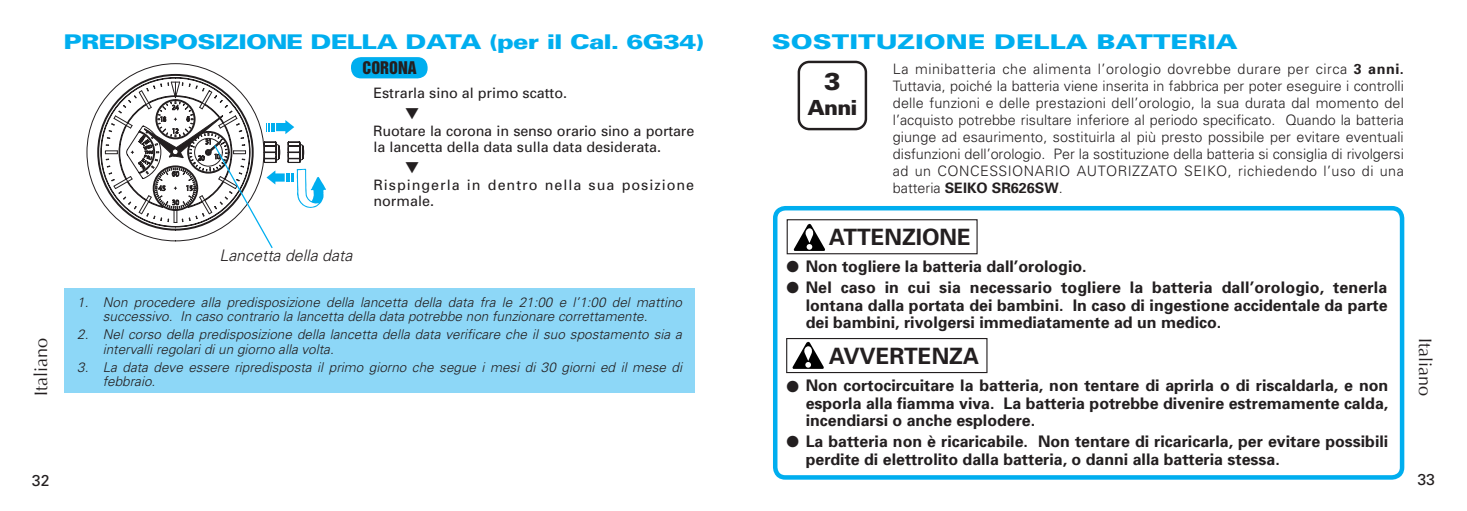
<style>
.page{position:relative;width:1467px;height:511px;background:#fff}
.page>*{position:absolute;margin:0;border:0;box-sizing:border-box;transform-origin:0 0}
.t1{font:900 24.53px "Univers";color:#231f20}
.t2{font:700 22.5px "Univers";color:#231f20}
.t3{font:900 20.7px "Univers";color:#231f20}
.t4{font:900 20.25px "Univers";letter-spacing:-.025em;color:#00aeef;scale:1.25 1}
.t5{font:900 20.25px "Univers";color:#00aeef;scale:1.3 1}
.t6{font:18px "Optima";color:#231f20}
.t7{font:700 15.97px/17.6px "Univers";color:#231f20;text-align:justify}
.t8{font:italic 300 15.97px "Univers";color:#231f20}
.t9{font:15.97px "Helvetica Inserat";color:#231f20}
.t10{font:15.75px "Univers";color:#231f20}
.t11{font:300 14.4px/16.9px "Univers";letter-spacing:.035em;color:#231f20;text-align:justify}
.t12{font:14.4px/16px "Univers";color:#231f20}
.t13{font:14.4px/16px "Univers";letter-spacing:.07em;color:#231f20}
.t14{font:italic 300 13.5px/14.6px "Univers";color:#231f20}
.s1{font-weight:700}
</style>
<div class="page">
<svg style="left:87px;top:63px;width:131px;height:131px"></svg>
<div style="left:65px;top:288px;width:630px;height:104px;background:#8dd7f7"></div>
<div style="left:351px;top:57px;width:77px;height:21px;background:#00aeef;border-radius:10px"></div>
<div style="left:798px;top:61px;width:69px;height:69px;border:2px solid #231f20;border-radius:10px"></div>
<div style="left:773px;top:206px;width:631px;height:273px;border:4px solid #00aeef;border-radius:10px"></div>
<div style="left:786px;top:338px;width:202px;height:35px;border:1px solid #231f20"></div>
<svg style="left:792px;top:341px;width:32px;height:27px"></svg>
<div style="left:787px;top:219px;width:191px;height:35px;border:1px solid #231f20"></div>
<svg style="left:793px;top:223px;width:32px;height:28px"></svg>
<svg style="left:97px;top:74px;width:229px;height:174px"></svg>
<p class="t4" style="left:64px;top:30px;width:514px">PREDISPOSIZIONE DELLA DATA (per il Cal. 6G34)</p>
<p class="t9" style="left:363px;top:58px;width:56px">CORONA</p>
<p class="t12" style="left:373px;top:85px;width:195px">Estrarla sino al primo scatto.</p>
<p class="t12" style="left:373px;top:123px;width:323px">Ruotare la corona in senso orario sino a portare la lancetta della data sulla data desiderata.</p>
<p class="t13" style="left:373px;top:177px;width:322px">Rispingerla in dentro nella sua posizione normale.</p>
<p class="t5" style="left:772px;top:30px;width:360px">SOSTITUZIONE DELLA BATTERIA</p>
<p class="t11" style="left:893px;top:61px;width:513px">La minibatteria che alimenta l’orologio dovrebbe durare per circa <span class="s1">3 anni.<br></span>Tuttavia, poiché la batteria viene inserita in fabbrica per poter eseguire i controlli delle funzioni e delle prestazioni dell’orologio, la sua durata dal momento del l’acquisto potrebbe risultare inferiore al periodo specificato. Quando la batteria giunge ad esaurimento, sostituirla al più presto possibile per evitare eventuali disfunzioni dell’orologio. Per la sostituzione della batteria si consiglia di rivolgersi ad un CONCESSIONARIO AUTORIZZATO SEIKO, richiedendo l’uso di una batteria <span class="s1">SEIKO SR626SW</span>.</p>
<h1 class="t1" style="left:824px;top:66px;width:18px">3</h1>
<p class="t3" style="left:807px;top:95px;width:52px">Anni</p>
<h2 class="t2" style="left:829px;top:223px;width:144px">ATTENZIONE</h2>
<p class="t7" style="left:787px;top:257px;width:302px">● Non togliere la batteria dall’orologio.</p>
<p class="t7" style="left:806px;top:278px;width:583px;text-indent:-19px">● Nel caso in cui sia necessario togliere la batteria dall’orologio, tenerla lontana dalla portata dei bambini. In caso di ingestione accidentale da parte dei bambini, rivolgersi immediatamente ad un medico.</p>
<p class="t8" style="left:219px;top:245px;width:134px">Lancetta della data</p>
<p class="t14" style="left:103px;top:294px;width:581px;text-indent:-26px">1. Non procedere alla predisposizione della lancetta della data fra le 21:00 e l’1:00 del mattino successivo. In caso contrario la lancetta della data potrebbe non funzionare correttamente.</p>
<p class="t14" style="left:103px;top:327px;width:581px;text-indent:-25px">2. Nel corso della predisposizione della lancetta della data verificare che il suo spostamento sia a intervalli regolari di un giorno alla volta.</p>
<p class="t14" style="left:103px;top:359px;width:581px;text-indent:-26px">3. La data deve essere ripredisposta il primo giorno che segue i mesi di 30 giorni ed il mese di febbraio.</p>
<p class="t6" style="left:31px;top:396px;width:60px;rotate:-90deg">Italiano</p>
<p class="t6" style="left:1436px;top:338px;width:60px;rotate:90deg">Italiano</p>
<h2 class="t2" style="left:829px;top:342px;width:152px">AVVERTENZA</h2>
<p class="t7" style="left:806px;top:376px;width:584px;text-indent:-19px">● Non cortocircuitare la batteria, non tentare di aprirla o di riscaldarla, e non esporla alla fiamma viva. La batteria potrebbe divenire estremamente calda, incendiarsi o anche esplodere.</p>
<p class="t7" style="left:806px;top:432px;width:584px;text-indent:-19px">● La batteria non è ricaricabile. Non tentare di ricaricarla, per evitare possibili perdite di elettrolito dalla batteria, o danni alla batteria stessa.</p>
<p class="t10" style="left:32px;top:471px;width:19px">32</p>
<p class="t10" style="left:1418px;top:470px;width:19px">33</p>
</div>
